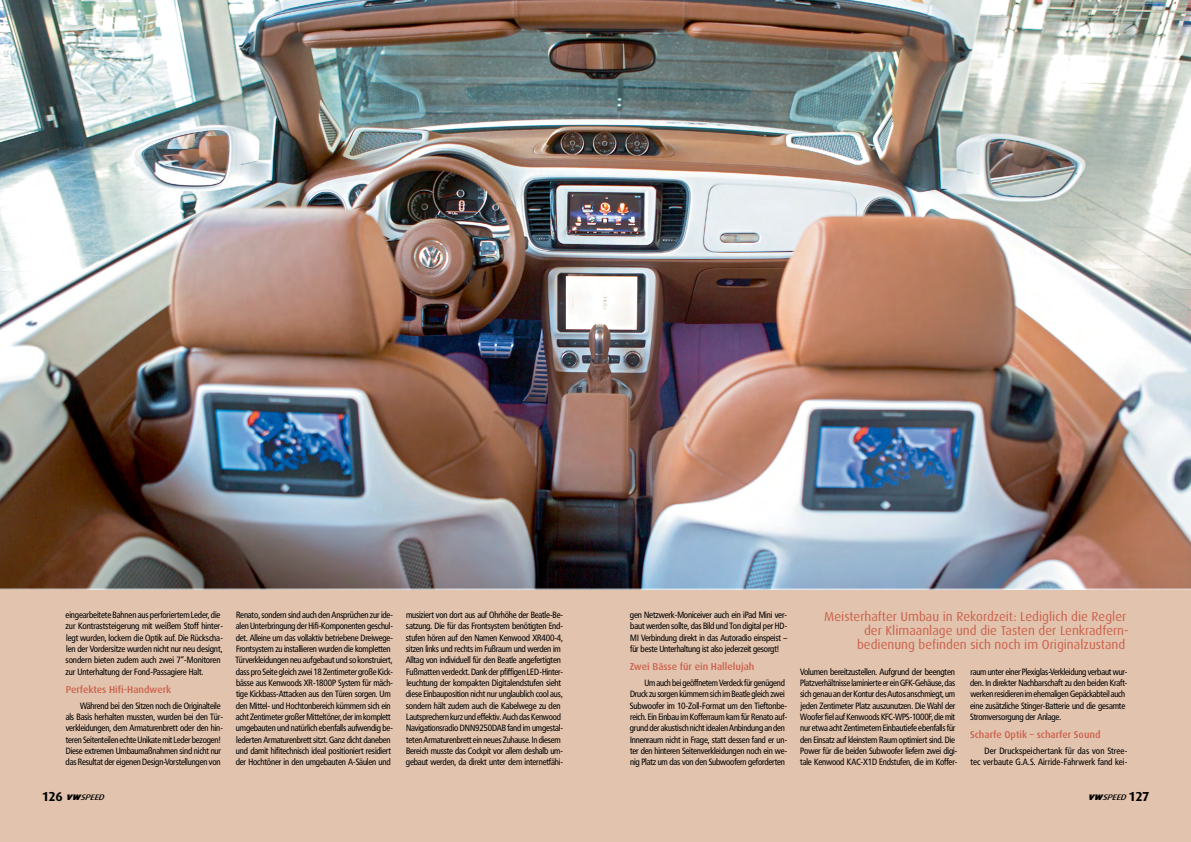
<style>
.page{position:relative;width:1191px;height:842px;background:#e2c3ad}
.page>*{position:absolute;margin:0;border:0;box-sizing:border-box;transform-origin:0 0}
.t1{font:13px/14px "Dax";color:#cb614d;text-align:right}
.t2{font:500 10px "Dax";color:#cb614d}
.t3{font:9px/11.3px "Frutiger Condensed BQ";letter-spacing:-.02em;color:#000}
.t4{font:9px/11.3px "Frutiger Condensed BQ";letter-spacing:.01em;color:#000;text-align:right}
.t5{font:italic 500 8px "Dax Wide";color:#000}
.s1{font-family:"Dax";font-weight:700;font-style:normal;font-size:13px}
.s2{font-weight:900}
</style>
<div class="page">
<img style="left:0;top:0;width:1191px;height:590px">
<p class="t3" style="left:66px;top:609px;width:159px">eingearbeitete Bahnen aus perforiertem Leder, die zur Kontraststeigerung mit weißem Stoff hinter&shy;legt wurden, lockern die Optik auf. Die Rückscha&shy;len der Vordersitze wurden nicht nur neu designt, sondern bieten zudem auch zwei 7“-Monitoren zur Unterhaltung der Fond-Passagiere Halt.</p>
<p class="t2" style="left:66px;top:684px;width:107px">Perfektes Hifi-Handwerk</p>
<p class="t3" style="left:66px;top:700px;width:159px;text-indent:14px">Während bei den Sitzen noch die Originalteile als Basis herhalten mussten, wurden bei den Tür&shy;verkleidungen, dem Armaturenbrett oder den hin&shy;teren Seitenteilen echte Unikate mit Leder bezogen!<br>Diese extremen Umbaumaßnahmen sind nicht nur das Resultat der eigenen Design-Vorstellungen von</p>
<p class="t3" style="left:235px;top:609px;width:159px">Renato, sondern sind auch den Ansprüchen zur ide&shy;alen Unterbringung der Hifi-Komponenten geschul&shy;det. Alleine um das vollaktiv betriebene Dreiwege-Frontsystem zu installieren wurden die kompletten Türverkleidungen neu aufgebaut und so konstruiert, dass pro Seite gleich zwei 18 Zentimeter große Kick&shy;bässe aus Kenwoods XR-1800P System für mäch&shy;tige Kickbass-Attacken aus den Türen sorgen. Um den Mittel- und Hochtonbereich kümmern sich ein acht Zentimeter großer Mitteltöner, der im komplett umgebauten und natürlich ebenfalls aufwendig be&shy;lederten Armaturenbrett sitzt. Ganz dicht daneben und damit hifitechnisch ideal positioniert residiert der Hochtöner in den umgebauten A-Säulen und</p>
<p class="t3" style="left:406px;top:609px;width:159px">musiziert von dort aus auf Ohrhöhe der Beatle-Be&shy;satzung. Die für das Frontsystem benötigten End&shy;stufen hören auf den Namen Kenwood XR400-4, sitzen links und rechts im Fußraum und werden im Alltag von individuell für den Beatle angefertigten Fußmatten verdeckt. Dank der pfiffigen LED-Hinter&shy;leuchtung der kompakten Digitalendstufen sieht diese Einbauposition nicht nur unglaublich cool aus, sondern hält zudem auch die Kabelwege zu den Lautsprechern kurz und effektiv. Auch das Kenwood Navigationsradio DNN9250DAB fand im umgestal&shy;teten Armaturenbrett ein neues Zuhause. In diesem Bereich musste das Cockpit vor allem deshalb um&shy;gebaut werden, da direkt unter dem internetfähi-</p>
<p class="t3" style="left:630px;top:609px;width:159px;text-align:justify">gen Netzwerk-Moniceiver auch ein iPad Mini ver&shy;baut werden sollte, das Bild und Ton digital per HD-MI Verbindung direkt in das Autoradio einspeist – für beste Unterhaltung ist also jederzeit gesorgt!</p>
<p class="t2" style="left:629px;top:661px;width:126px">Zwei Bässe für ein Hallelujah</p>
<p class="t3" style="left:630px;top:677px;width:159px;text-indent:14px">Um auch bei geöffnetem Verdeck für genügend Druck zu sorgen kümmern sich im Beatle gleich zwei Subwoofer im 10-Zoll-Format um den Tieftonbe&shy;reich. Ein Einbau im Kofferraum kam für Renato auf&shy;grund der akustisch nicht idealen Anbindung an den Innenraum nicht in Frage, statt dessen fand er un&shy;ter den hinteren Seitenverkleidungen noch ein we&shy;nig Platz um das von den Subwoofern geforderten</p>
<h1 class="t1" style="left:824px;top:610px;width:306px">Meisterhafter Umbau in Rekordzeit: Lediglich die Regler der Klimaanlage und die Tasten der Lenkradfern&shy;bedienung befinden sich noch im Originalzustand</h1>
<p class="t3" style="left:800px;top:666px;width:159px">Volumen bereitzustellen. Aufgrund der beengten Platzverhältnisse laminierte er ein GFK-Gehäuse, das sich genau an der Kontur des Autos anschmiegt, um jeden Zentimeter Platz auszunutzen. Die Wahl der Woofer fiel auf Kenwoods KFC-WPS-1000F, die mit nur etwa acht Zentimetern Einbautiefe ebenfalls für den Einsatz auf kleinstem Raum optimiert sind. Die Power für die beiden Subwoofer liefern zwei digi&shy;tale Kenwood KAC-X1D Endstufen, die im Koffer-</p>
<p class="t3" style="left:970px;top:666px;width:159px">raum unter einer Plexiglas-Verkleidung verbaut wur&shy;den. In direkter Nachbarschaft zu den beiden Kraft&shy;werken residieren im ehemaligen Gepäckabteil auch eine zusätzliche Stinger-Batterie und die gesamte Stromversorgung der Anlage.</p>
<p class="t2" style="left:970px;top:729px;width:132px">Scharfe Optik – scharfer Sound</p>
<p class="t4" style="left:970px;top:745px;width:159px">Der Druckspeichertank für das von Stree-<br>tec verbaute G.A.S. Airride-Fahrwerk fand kei-</p>
<p class="t5" style="left:42px;top:792px;width:66px"><span class="s1">1 2 6</span> <span class="s2">VW</span> SPEED</p>
<p class="t5" style="left:1088px;top:792px;width:63px"><span class="s2">VW</span> SPEED <span class="s1">1 2 7</span></p>
</div>
